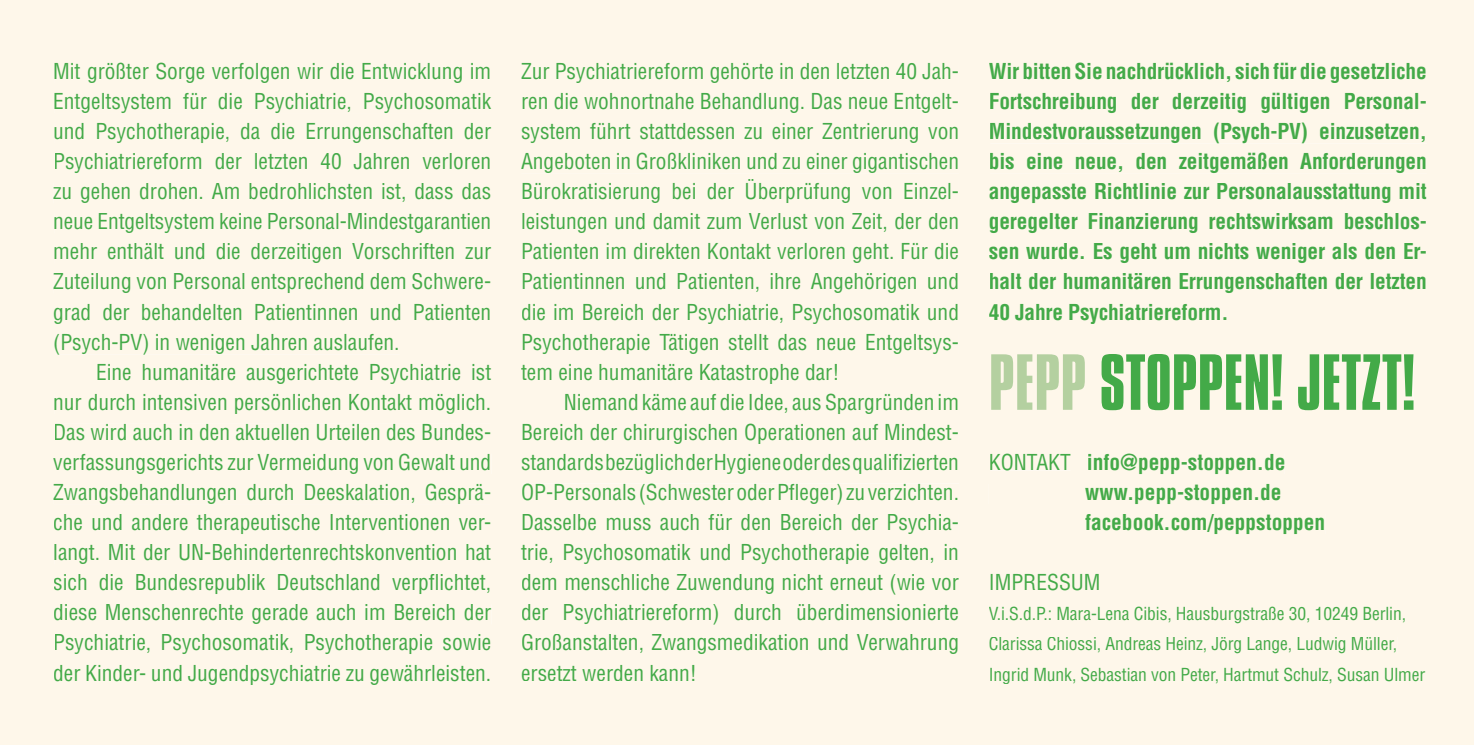
<style>
.page{position:relative;width:1474px;height:745px;background:#fff}
.page>*{position:absolute;margin:0;border:0;box-sizing:border-box;transform-origin:0 0}
.t1{font:68.25px "Compacta BT";color:#43aa48}
.t2{font:condensed 21.35px/30.1px "Helvetica";color:#43aa48;text-align:justify}
.t3{font:700 condensed 21.35px/30.1px "Helvetica";color:#43aa48;text-align:justify}
.t4{font:condensed 17.5px/30.1px "Helvetica";letter-spacing:-.005em;color:#43aa48}
.s1{color:#b4d0a0}
.s2{font-weight:400}
</style>
<div class="page">
<div style="left:0;top:0;width:1473px;height:744px;background:#fef7ea"></div>
<div style="left:55px;top:62px;width:436px;height:21px;background:#fef7ea"></div>
<div style="left:55px;top:93px;width:436px;height:20px;background:#fef7ea"></div>
<div style="left:55px;top:123px;width:436px;height:20px;background:#fef7ea"></div>
<div style="left:55px;top:153px;width:436px;height:20px;background:#fef7ea"></div>
<div style="left:54px;top:183px;width:437px;height:20px;background:#fef7ea"></div>
<div style="left:55px;top:213px;width:436px;height:20px;background:#fef7ea"></div>
<div style="left:55px;top:243px;width:436px;height:20px;background:#fef7ea"></div>
<div style="left:54px;top:273px;width:436px;height:20px;background:#fef7ea"></div>
<div style="left:54px;top:303px;width:437px;height:20px;background:#fef7ea"></div>
<div style="left:55px;top:333px;width:344px;height:21px;background:#fef7ea"></div>
<div style="left:53px;top:363px;width:438px;height:20px;background:#fef7ea"></div>
<div style="left:55px;top:393px;width:436px;height:20px;background:#fef7ea"></div>
<div style="left:55px;top:423px;width:435px;height:17px;background:#fef7ea"></div>
<div style="left:54px;top:453px;width:437px;height:20px;background:#fef7ea"></div>
<div style="left:54px;top:483px;width:436px;height:20px;background:#fef7ea"></div>
<div style="left:54px;top:513px;width:436px;height:21px;background:#fef7ea"></div>
<div style="left:55px;top:543px;width:436px;height:21px;background:#fef7ea"></div>
<div style="left:54px;top:574px;width:437px;height:20px;background:#fef7ea"></div>
<div style="left:54px;top:604px;width:437px;height:20px;background:#fef7ea"></div>
<div style="left:55px;top:634px;width:436px;height:20px;background:#fef7ea"></div>
<div style="left:54px;top:664px;width:435px;height:20px;background:#fef7ea"></div>
<div style="left:521px;top:63px;width:437px;height:20px;background:#fef7ea"></div>
<div style="left:523px;top:93px;width:435px;height:20px;background:#fef7ea"></div>
<div style="left:522px;top:123px;width:437px;height:20px;background:#fef7ea"></div>
<div style="left:521px;top:153px;width:438px;height:20px;background:#fef7ea"></div>
<div style="left:523px;top:179px;width:435px;height:24px;background:#fef7ea"></div>
<div style="left:522px;top:213px;width:437px;height:20px;background:#fef7ea"></div>
<div style="left:523px;top:243px;width:436px;height:20px;background:#fef7ea"></div>
<div style="left:523px;top:273px;width:436px;height:20px;background:#fef7ea"></div>
<div style="left:522px;top:303px;width:437px;height:20px;background:#fef7ea"></div>
<div style="left:523px;top:333px;width:435px;height:20px;background:#fef7ea"></div>
<div style="left:521px;top:363px;width:316px;height:20px;background:#fef7ea"></div>
<div style="left:521px;top:393px;width:438px;height:20px;background:#fef7ea"></div>
<div style="left:523px;top:423px;width:435px;height:20px;background:#fef7ea"></div>
<div style="left:522px;top:453px;width:437px;height:20px;background:#fef7ea"></div>
<div style="left:522px;top:483px;width:437px;height:21px;background:#fef7ea"></div>
<div style="left:523px;top:513px;width:435px;height:21px;background:#fef7ea"></div>
<div style="left:521px;top:543px;width:438px;height:21px;background:#fef7ea"></div>
<div style="left:522px;top:574px;width:437px;height:20px;background:#fef7ea"></div>
<div style="left:522px;top:604px;width:437px;height:20px;background:#fef7ea"></div>
<div style="left:522px;top:633px;width:437px;height:21px;background:#fef7ea"></div>
<div style="left:522px;top:664px;width:172px;height:16px;background:#fef7ea"></div>
<div style="left:989px;top:62px;width:437px;height:21px;background:#fef7ea"></div>
<div style="left:990px;top:93px;width:435px;height:20px;background:#fef7ea"></div>
<div style="left:990px;top:122px;width:436px;height:21px;background:#fef7ea"></div>
<div style="left:990px;top:153px;width:436px;height:20px;background:#fef7ea"></div>
<div style="left:989px;top:183px;width:437px;height:20px;background:#fef7ea"></div>
<div style="left:990px;top:213px;width:435px;height:20px;background:#fef7ea"></div>
<div style="left:989px;top:243px;width:436px;height:20px;background:#fef7ea"></div>
<div style="left:990px;top:273px;width:436px;height:20px;background:#fef7ea"></div>
<div style="left:989px;top:303px;width:237px;height:20px;background:#fef7ea"></div>
<div style="left:991px;top:354px;width:93px;height:55px;background:#fef7ea"></div>
<div style="left:1086px;top:354px;width:327px;height:56px;background:#fef7ea"></div>
<div style="left:990px;top:453px;width:80px;height:17px;background:#fef7ea"></div>
<div style="left:1088px;top:453px;width:196px;height:20px;background:#fef7ea"></div>
<div style="left:988px;top:483px;width:292px;height:20px;background:#fef7ea"></div>
<div style="left:1085px;top:513px;width:240px;height:21px;background:#fef7ea"></div>
<div style="left:990px;top:573px;width:108px;height:17px;background:#fef7ea"></div>
<div style="left:989px;top:606px;width:416px;height:17px;background:#fef7ea"></div>
<div style="left:989px;top:636px;width:408px;height:17px;background:#fef7ea"></div>
<div style="left:990px;top:666px;width:434px;height:17px;background:#fef7ea"></div>
<p class="t2" style="left:53px;top:56px;width:439px">Mit größter Sorge verfolgen wir die Entwicklung im Entgeltsystem für die Psychiatrie, Psychosomatik und Psychotherapie, da die Errungenschaften der Psychiatriereform der letzten 40 Jahren verloren zu gehen drohen. Am bedrohlichsten ist, dass das neue Entgeltsystem keine Personal-Mindestgarantien mehr enthält und die derzeitigen Vorschriften zur Zuteilung von Personal entsprechend dem Schwere&shy;grad der behandelten Patientinnen und Patienten (Psych-PV) in wenigen Jahren auslaufen.</p>
<p class="t2" style="left:53px;top:356px;width:439px;text-indent:43px">Eine humanitäre ausgerichtete Psychiatrie ist nur durch intensiven persönlichen Kontakt möglich.<br>Das wird auch in den aktuellen Urteilen des Bundes&shy;verfassungsgerichts zur Vermeidung von Gewalt und Zwangsbehandlungen durch Deeskalation, Gesprä&shy;che und andere therapeutische Interventionen ver&shy;langt. Mit der UN-Behindertenrechtskonvention hat sich die Bundesrepublik Deutschland verpflichtet, diese Menschenrechte gerade auch im Bereich der Psychiatrie, Psychosomatik, Psychotherapie sowie der Kinder- und Jugendpsychiatrie zu gewährleisten.</p>
<p class="t2" style="left:521px;top:56px;width:439px">Zur Psychiatriereform gehörte in den letzten 40 Jah&shy;ren die wohnortnahe Behandlung. Das neue Entgelt&shy;system führt stattdessen zu einer Zentrierung von Angeboten in Großkliniken und zu einer gigantischen Bürokratisierung bei der Überprüfung von Einzel&shy;leistungen und damit zum Verlust von Zeit, der den Patienten im direkten Kontakt verloren geht. Für die Patientinnen und Patienten, ihre Angehörigen und die im Bereich der Psychiatrie, Psychosomatik und Psychotherapie Tätigen stellt das neue Entgeltsys&shy;tem eine humanitäre Katastrophe dar!</p>
<p class="t2" style="left:521px;top:386px;width:439px;text-indent:43px">Niemand käme auf die Idee, aus Spargründen im Bereich der chirurgischen Operationen auf Mindest&shy;standards bezüglich der Hygiene oder des qualifizierten OP-Personals (Schwester oder Pfleger) zu verzichten.<br>Dasselbe muss auch für den Bereich der Psychia&shy;trie, Psychosomatik und Psychotherapie gelten, in dem menschliche Zuwendung nicht erneut (wie vor der Psychiatriereform) durch überdimensionierte Großanstalten, Zwangsmedikation und Verwahrung ersetzt werden kann!</p>
<p class="t3" style="left:988px;top:56px;width:439px">Wir bitten Sie nachdrücklich, sich für die gesetzliche Fortschreibung der derzeitig gültigen Personal-Mindestvoraussetzungen (Psych-PV) einzusetzen, bis eine neue, den zeitgemäßen Anforderungen angepasste Richtlinie zur Personalausstattung mit geregelter Finanzierung rechtswirksam beschlos&shy;sen wurde. Es geht um nichts weniger als den Er&shy;halt der humanitären Errungenschaften der letzten 40 Jahre Psychiatriereform.</p>
<h1 class="t1" style="left:988px;top:342px;width:428px"><span class="s1">PEPP</span> STOPPEN! JETZT!</h1>
<p class="t3" style="left:1085px;top:446px;width:242px;text-align:left;text-indent:-96px"><span class="s2">KONTAKT</span> info@pepp-stoppen.de www.pepp-stoppen.de facebook.com/peppstoppen</p>
<p class="t2" style="left:988px;top:567px;width:113px">IMPRESSUM</p>
<p class="t4" style="left:988px;top:598px;width:438px">V.i.S.d.P.: Mara-Lena Cibis, Hausburg straße 30, 10249 Berlin,<br>Clarissa Chiossi, Andreas Heinz, Jörg Lange, Ludwig Müller,<br>Ingrid Munk, Sebastian von Peter, Hartmut Schulz, Susan Ulmer</p>
</div>
